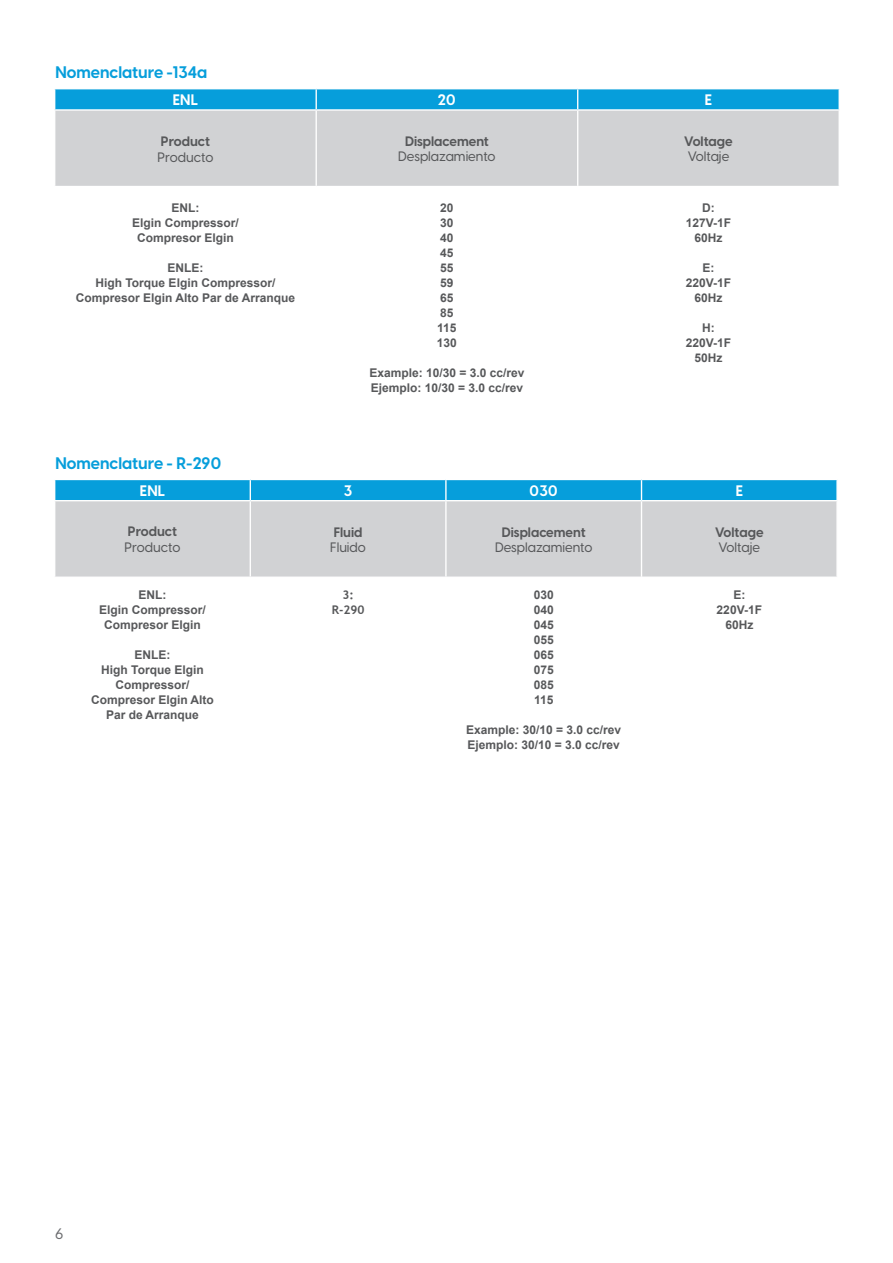
<style>
.page{position:relative;width:893px;height:1263px;background:#fff}
.page>*{position:absolute;margin:0;border:0;box-sizing:border-box;transform-origin:0 0}
.t1{font:700 16.5px "Visby CF";color:#069edb}
.t2{font:700 15px "Visby CF";letter-spacing:.01em;color:#fff}
.t3{font:500 15px "Visby CF";color:#6c6d70}
.t4{font:500 13.5px/15px "Visby CF";color:#57585a}
.t5{font:700 13.5px/15px "Visby CF";color:#57585a}
.t6{font:700 12px/15px "Arial";color:#57585a;text-align:center}
.t7{font:700 12px/15px "Trebuchet MS";color:#57585a;text-align:center}
.s1{font-weight:700}
.s2{font-weight:500}
</style>
<div class="page">
<div style="left:55px;top:111px;width:784px;height:75px;background:#d1d2d4"></div>
<div style="left:54px;top:89px;width:786px;height:20px;background:#069edb"></div>
<hr style="left:316px;top:111px;width:1px;height:75px;background:#fff">
<hr style="left:577px;top:111px;width:1px;height:75px;background:#fff">
<div style="left:55px;top:501px;width:781px;height:75px;background:#d1d2d4"></div>
<svg style="left:54px;top:479px;width:782px;height:21px;background:#15a4dd"></svg>
<hr style="left:250px;top:501px;width:1px;height:75px;background:#fff">
<hr style="left:445px;top:501px;width:2px;height:75px;background:#fff">
<hr style="left:641px;top:501px;width:1px;height:75px;background:#fff">
<p class="t1" style="left:55px;top:62px;width:153px">Nomenclature -134a</p>
<p class="t2" style="left:173px;top:90px;width:27px">ENL</p>
<p class="t2" style="left:438px;top:90px;width:20px">20</p>
<p class="t2" style="left:705px;top:90px;width:9px">E</p>
<p class="t4" style="left:158px;top:133px;width:57px;line-height:16.2px"><span class="s1">Product<br></span>Producto</p>
<p class="t4" style="left:398px;top:134px;width:99px;text-align:center"><span class="s1">Displacement<br></span>Desplazamiento</p>
<p class="t5" style="left:684px;top:134px;width:50px">Voltage<br><span class="s2">Voltaje</span></p>
<p class="t6" style="left:132px;top:201px;width:108px">ENL:<br>Elgin Compressor/<br>Compresor Elgin</p>
<p class="t6" style="left:76px;top:261px;width:221px">ENLE:<br>High Torque Elgin Compressor/<br>Compresor Elgin Alto Par de Arranque</p>
<p class="t6" style="left:437px;top:201px;width:22px;text-align:left">20<br>30<br>40<br>45<br>55<br>59<br>65<br>85<br>115<br>130</p>
<p class="t6" style="left:369px;top:366px;width:157px;text-align:left">Example: 10/30 = 3.0 cc/rev<br>Ejemplo: 10/30 = 3.0 cc/rev</p>
<p class="t6" style="left:686px;top:201px;width:47px">D:<br>127V-1F<br>60Hz</p>
<p class="t6" style="left:686px;top:261px;width:47px">E:<br>220V-1F<br>60Hz</p>
<p class="t6" style="left:686px;top:321px;width:47px">H:<br>220V-1F<br>50Hz</p>
<p class="t1" style="left:55px;top:453px;width:168px">Nomenclature - R-290</p>
<p class="t2" style="left:140px;top:481px;width:27px">ENL</p>
<p class="t2" style="left:344px;top:481px;width:10px">3</p>
<p class="t2" style="left:529px;top:481px;width:30px">030</p>
<p class="t2" style="left:736px;top:481px;width:9px">E</p>
<p class="t4" style="left:125px;top:523px;width:57px;line-height:16.2px"><span class="s1">Product<br></span>Producto</p>
<p class="t4" style="left:330px;top:525px;width:37px"><span class="s1">Fluid<br></span>Fluido</p>
<p class="t4" style="left:495px;top:525px;width:99px;text-align:center"><span class="s1">Displacement<br></span>Desplazamiento</p>
<p class="t5" style="left:715px;top:525px;width:50px">Voltage<br><span class="s2">Voltaje</span></p>
<p class="t6" style="left:99px;top:587px;width:108px">ENL:<br>Elgin Compressor/<br>Compresor Elgin</p>
<p class="t6" style="left:91px;top:647px;width:124px">ENLE:<br>High Torque Elgin<br>Compressor/<br>Compresor Elgin Alto<br>Par de Arranque</p>
<p class="t7" style="left:332px;top:587px;width:34px">3:<br>R-290</p>
<p class="t6" style="left:534px;top:587px;width:22px;text-align:justify">030<br>040<br>045<br>055<br>065<br>075<br>085<br>115</p>
<p class="t6" style="left:466px;top:722px;width:157px;text-align:left">Example: 30/10 = 3.0 cc/rev<br>Ejemplo: 30/10 = 3.0 cc/rev</p>
<p class="t6" style="left:717px;top:587px;width:47px">E:<br>220V-1F<br>60Hz</p>
<p class="t3" style="left:55px;top:1224px;width:10px">6</p>
</div>
